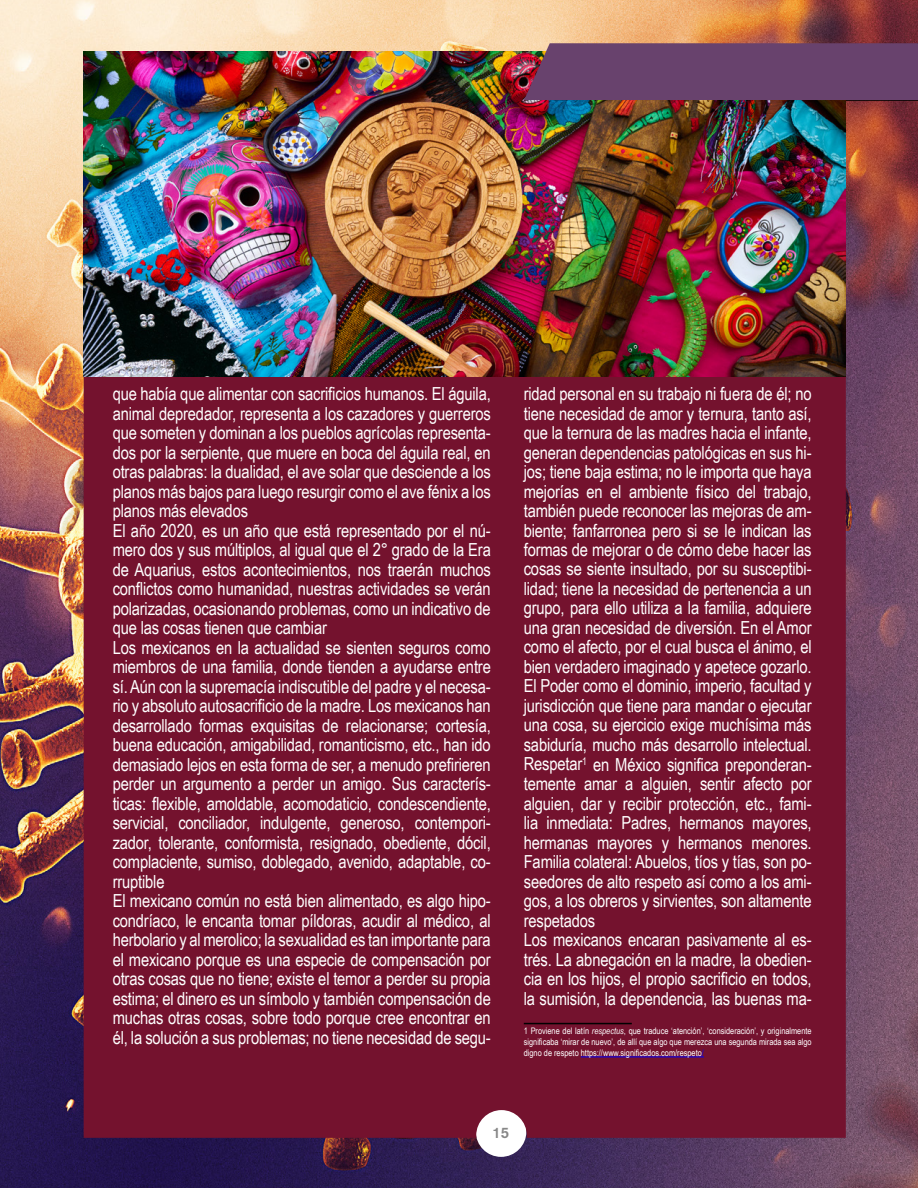
<style>
.page{position:relative;width:918px;height:1188px;background:#fff}
.page>*{position:absolute;margin:0;border:0;box-sizing:border-box;transform-origin:0 0}
.t1{font:18px/19.5px "Arial Narrow";letter-spacing:-.01em;color:#fff}
.t2{font:500 15px "Akzidenz Grotesk BQ";color:#878787}
.t3{font:9px/10.8px "Arial Narrow";color:#fff;text-align:justify}
.s1{font-style:italic}
.s2{color:#00f}
</style>
<div class="page">
<img style="left:0;top:0;width:918px;height:1188px">
<div style="left:84px;top:377px;width:762px;height:761px;background:#74122e"></div>
<hr style="left:524px;top:1023px;width:108px;height:1px;background:#000">
<hr style="left:581px;top:1057px;width:123px;height:1px;background:#00f">
<img style="left:84px;top:51px;width:762px;height:326px">
<svg style="left:522px;top:41px;width:396px;height:61px;background:#6d4469"></svg>
<p class="t1" style="left:113px;top:383px;width:380px">que había que alimentar con sacrificios humanos. El águila, animal depredador, representa a los cazadores y guerreros que someten y dominan a los pueblos agrícolas representa&shy;dos por la serpiente, que muere en boca del águila real, en otras palabras: la dualidad, el ave solar que desciende a los planos más bajos para luego resurgir como el ave fénix a los planos más elevados<br>El año 2020, es un año que está representado por el nú&shy;mero dos y sus múltiplos, al igual que el 2° grado de la Era de Aquarius, estos acontecimientos, nos traerán muchos conflictos como humanidad, nuestras actividades se verán polarizadas, ocasionando problemas, como un indicativo de que las cosas tienen que cambiar<br>Los mexicanos en la actualidad se sienten seguros como miembros de una familia, donde tienden a ayudarse entre sí. Aún con la supremacía indiscutible del padre y el necesa&shy;rio y absoluto autosacrificio de la madre. Los mexicanos han desarrollado formas exquisitas de relacionarse; cortesía, buena educación, amigabilidad, romanticismo, etc., han ido demasiado lejos en esta forma de ser, a menudo prefirieren perder un argumento a perder un amigo. Sus caracterís&shy;ticas: flexible, amoldable, acomodaticio, condescendiente, servicial, conciliador, indulgente, generoso, contempori&shy;zador, tolerante, conformista, resignado, obediente, dócil, complaciente, sumiso, doblegado, avenido, adaptable, co&shy;rruptible<br>El mexicano común no está bien alimentado, es algo hipo&shy;condríaco, le encanta tomar píldoras, acudir al médico, al herbolario y al merolico; la sexualidad es tan importante para el mexicano porque es una especie de compensación por otras cosas que no tiene; existe el temor a perder su propia estima; el dinero es un símbolo y también compensación de muchas otras cosas, sobre todo porque cree encontrar en él, la solución a sus problemas; no tiene necesidad de segu-</p>
<p class="t1" style="left:524px;top:383px;width:289px">ridad personal en su trabajo ni fuera de él; no tiene necesidad de amor y ternura, tanto así, que la ternura de las madres hacia el infante, generan dependencias patológicas en sus hi&shy;jos; tiene baja estima; no le importa que haya mejorías en el ambiente físico del trabajo, también puede reconocer las mejoras de am&shy;biente; fanfarronea pero si se le indican las formas de mejorar o de cómo debe hacer las cosas se siente insultado, por su susceptibi&shy;lidad; tiene la necesidad de pertenencia a un grupo, para ello utiliza a la familia, adquiere una gran necesidad de diversión. En el Amor como el afecto, por el cual busca el ánimo, el bien verdadero imaginado y apetece gozarlo.<br>El Poder como el dominio, imperio, facultad y jurisdicción que tiene para mandar o ejecutar una cosa, su ejercicio exige muchísima más sabiduría, mucho más desarrollo intelectual.<br>Respetar<sup>1</sup> en México significa preponderan&shy;temente amar a alguien, sentir afecto por alguien, dar y recibir protección, etc., fami&shy;lia inmediata: Padres, hermanos mayores, hermanas mayores y hermanos menores.<br>Familia colateral: Abuelos, tíos y tías, son po&shy;seedores de alto respeto así como a los ami&shy;gos, a los obreros y sirvientes, son altamente respetados<br>Los mexicanos encaran pasivamente al es&shy;trés. La abnegación en la madre, la obedien&shy;cia en los hijos, el propio sacrificio en todos, la sumisión, la dependencia, las buenas ma-</p>
<p class="t3" style="left:524px;top:1025px;width:289px">1 Proviene del latín <span class="s1">respectus</span>, que traduce ‘atención’, ‘consideración’, y originalmente significaba ‘mirar de nuevo’, de allí que algo que merezca una segunda mirada sea algo digno de respeto https://www.significados.com/respeto<span class="s2">/</span></p>
<p class="t2" style="left:492px;top:1123px;width:18px">15</p>
</div>
